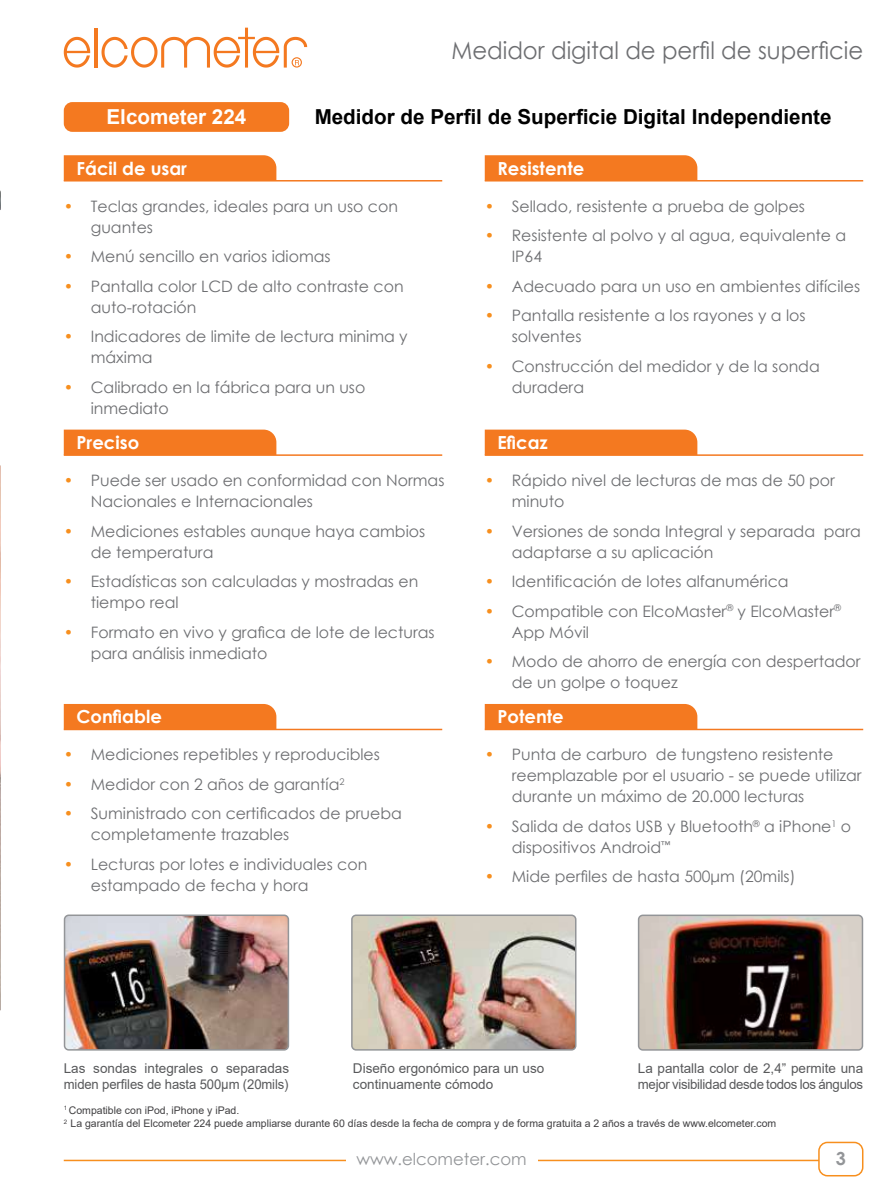
<style>
.page{position:relative;width:893px;height:1191px;background:#fff}
.page>*{position:absolute;margin:0;border:0;box-sizing:border-box;transform-origin:0 0}
.t1{font:24px "Century Gothic";color:#6d6e71;scale:.95 1}
.t2{font:700 20.7px "Arial";color:#000}
.t3{font:700 20.7px "Arial";color:#fff}
.t4{font:700 18px "Century Gothic";color:#fff}
.t5{font:700 18px "Century Gothic";color:#939598}
.t6{font:16.5px "Century Gothic";color:#939598}
.t7{font:15.75px/21px "Century Gothic";color:#6d6e71}
.t8{font:13.5px/16.2px "Arial";color:#58595b}
.t9{font:13.5px/16.2px "Arial";letter-spacing:-.02em;color:#58595b}
.t10{font:10.5px/13.5px "Arial";color:#414042}
.s1{color:#f78f1e}
</style>
<div class="page">
<div style="left:818px;top:1141px;width:45px;height:35px;border:2px solid #f78f1e;border-radius:9px"></div>
<hr style="left:64px;top:1159px;width:755px;height:2px;background:#f78f1e">
<div style="left:346px;top:1141px;width:191px;height:31px;background:#fff"></div>
<hr style="left:94px;top:28px;width:3px;height:40px;background:#f47920">
<svg style="left:64px;top:37px;width:26px;height:31px"></svg>
<svg style="left:102px;top:28px;width:205px;height:40px"></svg>
<div style="left:64px;top:102px;width:225px;height:30px;background:#f47920;border-radius:9px"></div>
<img style="left:0;top:190px;width:1px;height:820px">
<div style="left:64px;top:155px;width:212px;height:25px;background:#f47920"></div>
<hr style="left:64px;top:180px;width:378px;height:1px;background:#f47920">
<div style="left:485px;top:155px;width:212px;height:25px;background:#f47920"></div>
<hr style="left:485px;top:180px;width:378px;height:1px;background:#f47920">
<div style="left:64px;top:429px;width:212px;height:25px;background:#f47920"></div>
<hr style="left:64px;top:454px;width:378px;height:2px;background:#f47920">
<div style="left:64px;top:704px;width:212px;height:24px;background:#f47920"></div>
<hr style="left:64px;top:728px;width:378px;height:2px;background:#f47920">
<div style="left:485px;top:429px;width:212px;height:25px;background:#f47920"></div>
<hr style="left:485px;top:454px;width:378px;height:2px;background:#f47920">
<div style="left:485px;top:704px;width:212px;height:24px;background:#f47920"></div>
<hr style="left:485px;top:728px;width:378px;height:2px;background:#f47920">
<img style="left:639px;top:917px;width:223px;height:133px">
<div style="left:638px;top:914px;width:225px;height:136px;border:2px solid #939598;border-radius:4px"></div>
<img style="left:354px;top:917px;width:222px;height:132px">
<div style="left:351px;top:914px;width:225px;height:136px;border:2px solid #939598;border-radius:4px"></div>
<img style="left:67px;top:917px;width:219px;height:130px">
<div style="left:64px;top:914px;width:225px;height:136px;border:2px solid #939598;border-radius:4px"></div>
<h1 class="t1" style="left:451px;top:34px;width:435px">Medidor digital de perfil de superficie</h1>
<h2 class="t3" style="left:107px;top:103px;width:141px">Elcometer 224</h2>
<h2 class="t2" style="left:315px;top:103px;width:518px">Medidor de Perfil de Superficie Digital Independiente</h2>
<p class="t4" style="left:77px;top:155px;width:112px">Fácil de usar</p>
<p class="t4" style="left:497px;top:155px;width:88px">Resistente</p>
<p class="t7" style="left:91px;top:195px;width:309px;text-indent:-27px"><span class="s1">•</span> Teclas grandes, ideales para un uso con guantes</p>
<p class="t7" style="left:64px;top:246px;width:268px"><span class="s1">•</span> Menú sencillo en varios idiomas</p>
<p class="t7" style="left:91px;top:275px;width:314px;text-indent:-27px"><span class="s1">•</span> Pantalla color LCD de alto contraste con auto-rotación</p>
<p class="t7" style="left:91px;top:326px;width:318px;text-indent:-27px"><span class="s1">•</span> Indicadores de limite de lectura minima y máxima</p>
<p class="t7" style="left:91px;top:376px;width:276px;text-indent:-27px"><span class="s1">•</span> Calibrado en la fábrica para un uso inmediato</p>
<p class="t4" style="left:77px;top:429px;width:64px">Preciso</p>
<p class="t7" style="left:91px;top:469px;width:355px;text-indent:-27px"><span class="s1">•</span> Puede ser usado en conformidad con Normas<br>Nacionales e Internacionales</p>
<p class="t7" style="left:91px;top:520px;width:336px;text-indent:-27px"><span class="s1">•</span> Mediciones estables aunque haya cambios de temperatura</p>
<p class="t7" style="left:91px;top:570px;width:329px;text-indent:-27px"><span class="s1">•</span> Estadísticas son calculadas y mostradas en tiempo real</p>
<p class="t7" style="left:91px;top:621px;width:345px;text-indent:-27px"><span class="s1">•</span> Formato en vivo y grafica de lote de lecturas para análisis inmediato</p>
<p class="t4" style="left:77px;top:703px;width:87px">Confiable</p>
<p class="t7" style="left:64px;top:744px;width:318px"><span class="s1">•</span> Mediciones repetibles y reproducibles</p>
<p class="t7" style="left:64px;top:773px;width:282px"><span class="s1">•</span> Medidor con 2 años de garantía<sup>2</sup></p>
<p class="t7" style="left:91px;top:803px;width:313px;text-indent:-27px"><span class="s1">•</span> Suministrado con certificados de prueba completamente trazables</p>
<p class="t7" style="left:91px;top:853px;width:278px;text-indent:-27px"><span class="s1">•</span> Lecturas por lotes e individuales con estampado de fecha y hora</p>
<p class="t7" style="left:485px;top:195px;width:322px"><span class="s1">•</span> Sellado, resistente a prueba de golpes</p>
<p class="t7" style="left:512px;top:225px;width:336px;text-indent:-27px"><span class="s1">•</span> Resistente al polvo y al agua, equivalente a<br>IP64</p>
<p class="t7" style="left:485px;top:275px;width:377px"><span class="s1">•</span> Adecuado para un uso en ambientes difíciles</p>
<p class="t7" style="left:512px;top:305px;width:295px;text-indent:-27px"><span class="s1">•</span> Pantalla resistente a los rayones y a los solventes</p>
<p class="t7" style="left:512px;top:355px;width:310px;text-indent:-27px"><span class="s1">•</span> Construcción del medidor y de la sonda duradera</p>
<p class="t4" style="left:497px;top:429px;width:52px">Eficaz</p>
<p class="t7" style="left:512px;top:469px;width:325px;text-indent:-27px"><span class="s1">•</span> Rápido nivel de lecturas de mas de 50 por minuto</p>
<p class="t7" style="left:512px;top:520px;width:351px;text-indent:-27px"><span class="s1">•</span> Versiones de sonda Integral y separada para adaptarse a su aplicación</p>
<p class="t7" style="left:485px;top:570px;width:305px"><span class="s1">•</span> Identificación de lotes alfanumérica</p>
<p class="t7" style="left:512px;top:600px;width:331px;text-indent:-27px"><span class="s1">•</span> Compatible con ElcoMaster<sup>®</sup> y ElcoMaster<sup>®<br></sup>App Móvil</p>
<p class="t7" style="left:512px;top:650px;width:350px;text-indent:-27px"><span class="s1">•</span> Modo de ahorro de energía con despertador de un golpe o toquez</p>
<p class="t4" style="left:497px;top:703px;width:68px">Potente</p>
<p class="t7" style="left:512px;top:744px;width:351px;text-indent:-27px"><span class="s1">•</span> Punta de carburo de tungsteno resistente reemplazable por el usuario - se puede utilizar durante un máximo de 20.000 lecturas</p>
<p class="t7" style="left:512px;top:815px;width:341px;text-indent:-27px"><span class="s1">•</span> Salida de datos USB y Bluetooth<sup>®</sup> a iPhone<sup>1</sup> o dispositivos Android<sup>™</sup></p>
<p class="t7" style="left:485px;top:866px;width:312px"><span class="s1">•</span> Mide perfiles de hasta 500μm (20mils)</p>
<p class="t8" style="left:64px;top:1060px;width:227px">Las sondas integrales o separadas miden perfiles de hasta 500μm (20mils)</p>
<p class="t8" style="left:353px;top:1060px;width:193px">Diseño ergonómico para un uso continuamente cómodo</p>
<p class="t9" style="left:638px;top:1060px;width:227px">La pantalla color de 2,4” permite una mejor visibilidad desde todos los ángulos</p>
<p class="t10" style="left:64px;top:1103px;width:714px"><sup>1</sup> Compatible con iPod, iPhone y iPad.<br><sup>2</sup> La garantía del Elcometer 224 puede ampliarse durante 60 días desde la fecha de compra y de forma gratuita a 2 años a través de www.elcometer.com</p>
<p class="t6" style="left:356px;top:1147px;width:172px">www.elcometer.com</p>
<p class="t5" style="left:836px;top:1145px;width:12px">3</p>
</div>
